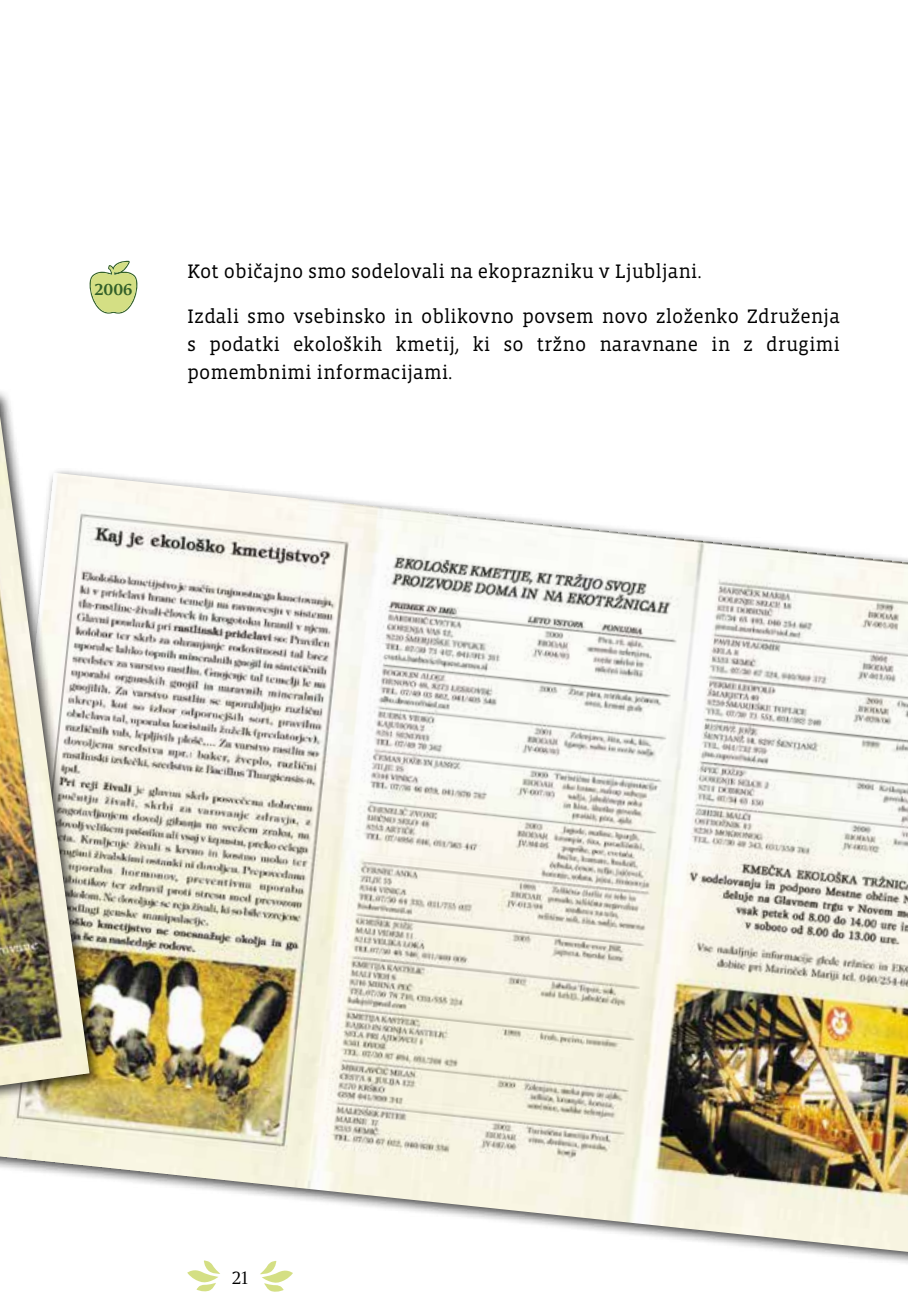
<style>
.page{position:relative;width:908px;height:1304px;background:#fff}
.page>*{position:absolute;margin:0;border:0;box-sizing:border-box;transform-origin:0 0}
.t1{font:20px/28px "Vista Slab OT";color:#000;text-align:justify}
.t2{font:20px "Sitka Banner";color:#000}
.t3{font:700 18px "Sitka Banner";color:#336129}
</style>
<div class="page">
<svg style="left:187px;top:1270px;width:33px;height:22px"></svg>
<svg style="left:260px;top:1270px;width:33px;height:22px"></svg>
<img style="left:103px;top:474px;width:804px;height:778px">
<div style="left:0;top:388px;width:103px;height:830px;background:#000;opacity:.75"></div>
<img style="left:0;top:416px;width:89px;height:669px">
<svg style="left:89px;top:261px;width:49px;height:53px"></svg>
<p class="t3" style="left:94px;top:277px;width:39px">2006</p>
<p class="t1" style="left:187px;top:257px;width:515px">Kot običajno smo sodelovali na ekoprazniku v Ljubljani.</p>
<p class="t1" style="left:187px;top:302px;width:653px">Izdali smo vsebinsko in oblikovno povsem novo zloženko Združenja s podatki ekoloških kmetij, ki so tržno naravnane in z drugimi pomembnimi informacijami.</p>
<p class="t2" style="left:231px;top:1264px;width:18px">21</p>
</div>
